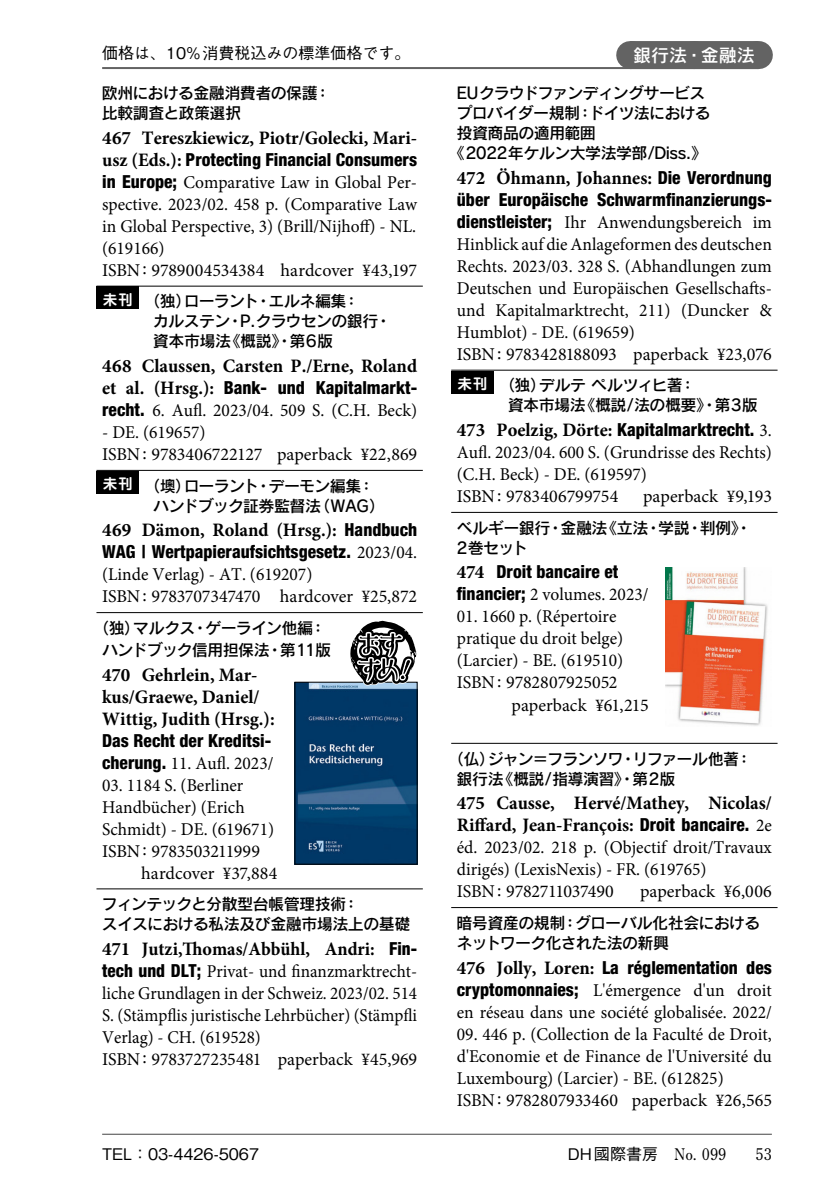
<style>
.page{position:relative;width:840px;height:1191px;background:#fff}
.page>*{position:absolute;margin:0;border:0;box-sizing:border-box;transform-origin:0 0}
.t1{font:700 19px/22px "Minion Pro";color:#000}
.t2{font:18px/22px "Minion Pro";color:#000}
.t3{font:800 condensed 18px "Helvetica Neue LT Std";color:#000}
.t4{font:18px/22px "Minion Pro";color:#000;scale:.95 1}
.t5{font:18px "Rodin Pro DB";color:#fff}
.t6{font:16px/20px "Rodin Pro DB";letter-spacing:-.035em;color:#000}
.t7{font:500 16px "Gothic BBB Pro";color:#000}
.t8{font:700 16px "Futo Min A101 Pro";color:#000;scale:.95 1}
.t9{font:700 14px "Shin M Go Pro De";color:#fff}
.s1{font-family:"Midashi Min Pro MA31"}
.s2{font-family:"Minion Pro";font-weight:700;font-stretch:normal;font-size:19px}
.s3{font-family:"Helvetica Neue LT Std";font-weight:800;font-stretch:condensed}
.s4{font-size:19px}
.s5{font-family:"Helvetica Neue LT Std";font-weight:800;font-stretch:condensed;font-size:18px}
.s6{font-family:"Minion Pro";font-weight:400;font-stretch:normal}
.s7{font-weight:400;font-size:18px}
.s8{font-family:"Futo Min A101 Pro";font-weight:700}
</style>
<div class="page">
<img style="left:296px;top:683px;width:119px;height:179px">
<div style="left:294px;top:681px;width:123px;height:183px;border:1px solid #000"></div>
<img style="left:665px;top:567px;width:103px;height:159px">
<hr style="left:96px;top:286px;width:326px;height:1px;background:#000">
<hr style="left:96px;top:470px;width:326px;height:1px;background:#000">
<hr style="left:96px;top:612px;width:326px;height:1px;background:#000">
<hr style="left:96px;top:888px;width:326px;height:1px;background:#000">
<svg style="left:349px;top:620px;width:68px;height:65px"></svg>
<div style="left:96px;top:287px;width:43px;height:22px;background:#000"></div>
<div style="left:96px;top:471px;width:43px;height:22px;background:#000"></div>
<hr style="left:451px;top:370px;width:326px;height:1px;background:#000">
<hr style="left:451px;top:512px;width:326px;height:1px;background:#000">
<hr style="left:451px;top:743px;width:326px;height:1px;background:#000">
<hr style="left:451px;top:907px;width:326px;height:1px;background:#000">
<div style="left:451px;top:371px;width:42px;height:22px;background:#000"></div>
<hr style="left:102px;top:1133px;width:669px;height:1px;background:#636363">
<div style="left:630px;top:41px;width:127px;height:28px;background:#636363"></div>
<svg style="left:757px;top:41px;width:1px;height:26px"></svg>
<hr style="left:102px;top:67px;width:656px;height:2px;background:#636363">
<p class="t7" style="left:102px;top:41px;width:310px">価格は、10%消費税込みの標準価格です。</p>
<p class="t5" style="left:633px;top:43px;width:123px">銀行法・金融法</p>
<p class="t6" style="left:102px;top:82px;width:230px">欧州における金融消費者の保護<span class="s1">：</span>比較調査と政策選択</p>
<p class="t1" style="left:102px;top:127px;width:316px">467 Tereszkiewicz, Piotr/Golecki, Mari-</p>
<p class="t3" style="left:102px;top:148px;width:316px"><span class="s2">usz (Eds.):</span> Protecting Financial Consumers</p>
<p class="t2" style="left:102px;top:171px;width:316px"><span class="s3">in Europe;</span> Comparative Law in Global Per&shy;spective. 2023/02. 458 p. (Comparative Law in Global Perspective, 3) (Brill/Nijhoff) - NL. (619166)<br>ISBN<span class="s4">:</span> 9789004534384 hardcover ¥43,197</p>
<p class="t6" style="left:153px;top:291px;width:240px;text-indent:-8px">（独）ローラント<span class="s1">・</span>エルネ編集<span class="s1">：<br></span>カルステン<span class="s1">・</span>P.クラウセンの銀行<span class="s1">・</span>資本市場法《概説》<span class="s1">・</span>第6版</p>
<p class="t1" style="left:102px;top:355px;width:316px">468 Claussen, Carsten P./Erne, Roland</p>
<p class="t3" style="left:102px;top:377px;width:316px"><span class="s2">et al. (Hrsg.):</span> Bank- und Kapitalmarkt-</p>
<p class="t2" style="left:102px;top:399px;width:316px"><span class="s3">recht.</span> 6. Aufl. 2023/04. 509 S. (C.H. Beck)</p>
<p class="t2" style="left:102px;top:421px;width:316px">- DE. (619657)<br>ISBN<span class="s4">:</span> 9783406722127 paperback ¥22,869</p>
<p class="t6" style="left:153px;top:475px;width:233px;text-indent:-9px">（墺）ローラント<span class="s1">・</span>デーモン編集<span class="s1">：</span>ハンドブック証券監督法（WAG）</p>
<p class="t1" style="left:102px;top:519px;width:316px">469 Dämon, Roland (Hrsg.): <span class="s5">Handbuch</span></p>
<p class="t3" style="left:102px;top:541px;width:316px">WAG | Wertpapieraufsichtsgesetz. <span class="s6">2023/04.</span></p>
<p class="t2" style="left:102px;top:564px;width:316px">(Linde Verlag) - AT. (619207)<br>ISBN<span class="s4">:</span> 9783707347470 hardcover ¥25,872</p>
<p class="t6" style="left:93px;top:616px;width:239px;line-height:22px;text-align:center">（独）マルクス<span class="s1">・</span>ゲーライン他編<span class="s1">：</span>ハンドブック信用担保法<span class="s1">・</span>第11版</p>
<p class="t1" style="left:102px;top:663px;width:174px">470 Gehrlein, Mar&shy;kus/Graewe, Daniel/<br>Wittig, Judith (Hrsg.):</p>
<p class="t3" style="left:102px;top:729px;width:170px">Das Recht der Kreditsi-</p>
<p class="t2" style="left:102px;top:752px;width:173px"><span class="s3">cherung.</span> 11. Aufl. 2023/</p>
<p class="t2" style="left:102px;top:774px;width:143px">03. 1184 S. (Berliner</p>
<p class="t2" style="left:102px;top:796px;width:144px">Handbücher) (Erich</p>
<p class="t2" style="left:102px;top:818px;width:173px">Schmidt) - DE. (619671)</p>
<p class="t2" style="left:102px;top:840px;width:159px">ISBN<span class="s4">:</span> 9783503211999</p>
<p class="t2" style="left:141px;top:862px;width:138px">hardcover ¥37,884</p>
<p class="t6" style="left:101px;top:893px;width:310px">フィンテックと分散型台帳管理技術<span class="s1">：<br></span>スイスにおける私法及び金融市場法上の基礎</p>
<p class="t1" style="left:102px;top:937px;width:316px">471 Jutzi,Thomas/Abbühl, Andri: <span class="s5">Fin-</span></p>
<p class="t4" style="left:102px;top:960px;width:333px"><span class="s3">tech und DLT;</span> Privat- und finanzmarktrecht&shy;liche Grundlagen in der Schweiz. 2023/02. 514<br>S. (Stämpflis juristische Lehrbücher) (Stämpfli Verlag) - CH. (619528)<br>ISBN<span class="s4">:</span> 9783727235481 paperback ¥45,969</p>
<p class="t9" style="left:103px;top:288px;width:31px">未刊</p>
<p class="t9" style="left:103px;top:472px;width:31px">未刊</p>
<p class="t6" style="left:456px;top:82px;width:250px">EUクラウドファンディングサービス</p>
<p class="t6" style="left:456px;top:102px;width:256px">プロバイダー規制<span class="s1">：</span>ドイツ法における</p>
<p class="t6" style="left:456px;top:122px;width:141px">投資商品の適用範囲</p>
<p class="t6" style="left:448px;top:142px;width:260px">《2022年ケルン大学法学部/Diss.》</p>
<p class="t1" style="left:456px;top:167px;width:316px">472 Öhmann, Johannes: <span class="s5">Die Verordnung</span></p>
<p class="t3" style="left:456px;top:188px;width:316px">über Europäische Schwarmfinanzierungs-</p>
<p class="t2" style="left:456px;top:211px;width:316px"><span class="s3">dienstleister;</span> Ihr Anwendungsbereich im Hinblick auf die Anlageformen des deutschen Rechts. 2023/03. 328 S. (Abhandlungen zum Deutschen und Europäischen Gesellschafts&shy;und Kapitalmarktrecht, 211) (Duncker &amp; Humblot) - DE. (619659)<br>ISBN<span class="s4">:</span> 9783428188093 paperback ¥23,076</p>
<p class="t6" style="left:507px;top:375px;width:251px;text-indent:-9px">（独）デルテ ペルツィヒ著<span class="s1">：<br></span>資本市場法《概説/法の概要》<span class="s1">・</span>第3版</p>
<p class="t3" style="left:456px;top:419px;width:316px"><span class="s2">473 Poelzig, Dörte:</span> Kapitalmarktrecht. <span class="s6">3.</span></p>
<p class="t2" style="left:456px;top:441px;width:316px">Aufl. 2023/04. 600 S. (Grundrisse des Rechts) (C.H. Beck) - DE. (619597)<br>ISBN<span class="s4">:</span> 9783406799754</p>
<p class="t9" style="left:457px;top:372px;width:31px">未刊</p>
<p class="t2" style="left:642px;top:485px;width:130px">paperback ¥9,193</p>
<p class="t6" style="left:456px;top:517px;width:297px">ベルギー銀行<span class="s1">・</span>金融法《立法<span class="s1">・</span>学説<span class="s1">・</span>判例》<span class="s1">・<br></span>2巻セット</p>
<p class="t3" style="left:456px;top:561px;width:163px"><span class="s2">474</span> Droit bancaire et</p>
<p class="t2" style="left:456px;top:584px;width:193px"><span class="s3">financier;</span> 2 volumes. 2023/</p>
<p class="t2" style="left:456px;top:606px;width:161px">01. 1660 p. (Répertoire</p>
<p class="t2" style="left:456px;top:628px;width:168px">pratique du droit belge)</p>
<p class="t2" style="left:456px;top:650px;width:168px">(Larcier) - BE. (619510)</p>
<p class="t2" style="left:456px;top:672px;width:162px">ISBN<span class="s4">:</span> 9782807925052</p>
<p class="t2" style="left:511px;top:694px;width:138px">paperback ¥61,215</p>
<p class="t6" style="left:456px;top:748px;width:297px;text-indent:-9px">（仏）ジャン＝フランソワ<span class="s1">・</span>リファール他著<span class="s1">：</span>銀行法《概説/指導演習》<span class="s1">・</span>第2版</p>
<p class="t1" style="left:456px;top:792px;width:316px">475 Causse, Hervé/Mathey, Nicolas/<br>Riffard, Jean-François: <span class="s5">Droit bancaire.</span> <span class="s7">2e</span></p>
<p class="t2" style="left:456px;top:836px;width:316px">éd. 2023/02. 218 p. (Objectif droit/Travaux dirigés) (LexisNexis) - FR. (619765)<br>ISBN<span class="s4">:</span> 9782711037490</p>
<p class="t2" style="left:639px;top:880px;width:133px">paperback ¥6,006</p>
<p class="t6" style="left:456px;top:912px;width:305px">暗号資産の規制<span class="s1">：</span>グローバル化社会におけるネットワーク化された法の新興</p>
<p class="t3" style="left:456px;top:956px;width:316px"><span class="s2">476 Jolly, Loren:</span> La réglementation des</p>
<p class="t2" style="left:456px;top:979px;width:316px"><span class="s3">cryptomonnaies;</span> L'émergence d'un droit en réseau dans une société globalisée. 2022/</p>
<p class="t2" style="left:456px;top:1023px;width:316px">09. 446 p. (Collection de la Faculté de Droit, d'Economie et de Finance de l'Université du Luxembourg) (Larcier) - BE. (612825)<br>ISBN<span class="s4">:</span> 9782807933460 paperback ¥26,565</p>
<p class="t7" style="left:102px;top:1140px;width:158px">TEL：03-4426-5067</p>
<p class="t7" style="left:567px;top:1140px;width:160px">DH國際書房　<span class="s8">No. 099</span></p>
<p class="t8" style="left:755px;top:1141px;width:19px">53</p>
</div>
